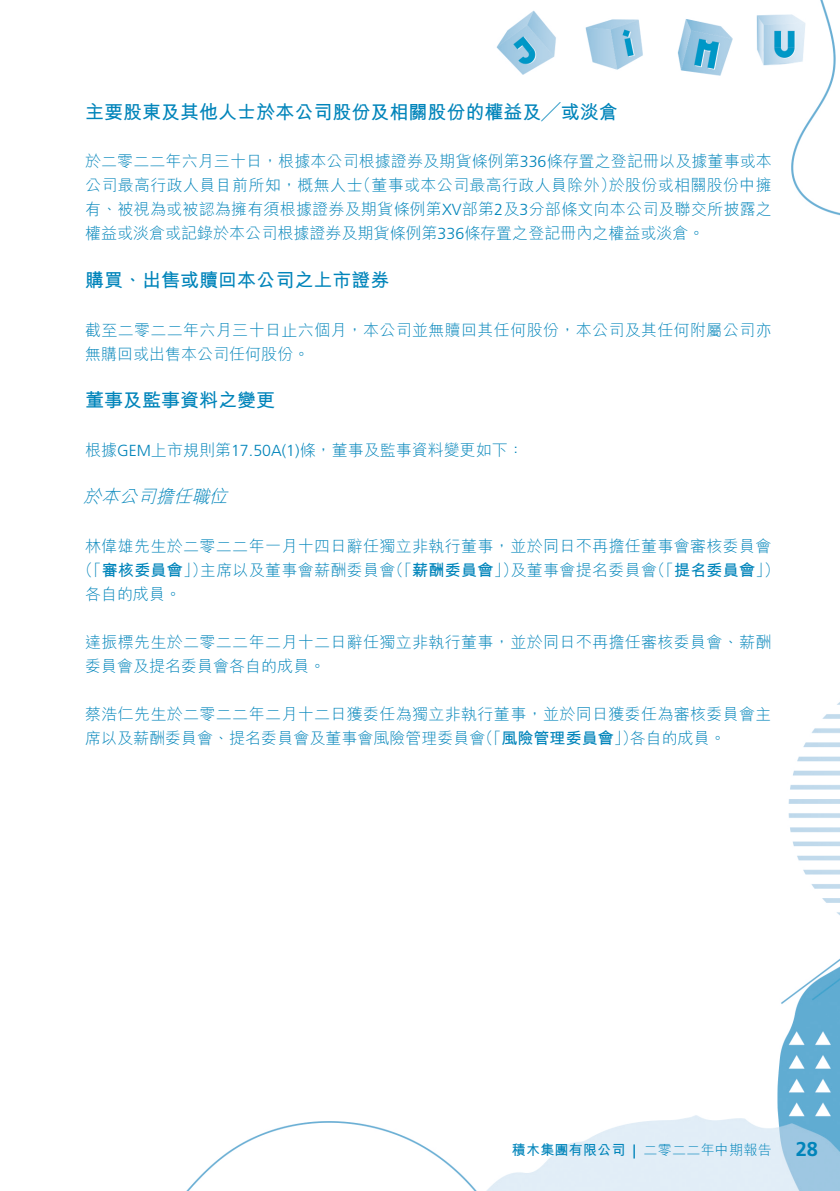
<style>
.page{position:relative;width:840px;height:1191px;background:#fff}
.page>*{position:absolute;margin:0;border:0;box-sizing:border-box;transform-origin:0 0}
.t1{font:700 20px "Frutiger LT Std";color:#0084ba}
.t2{font:700 19px "M Hei HK";color:#0084ba}
.t3{font:italic 300 18px "M Hei HK";color:#0084ba}
.t4{font:300 16px/24px "M Hei HK";letter-spacing:.02em;color:#0084ba}
.t5{font:300 16px "M Hei HK";color:#0084ba}
.t6{font:700 16px "M Hei HK";color:#0084ba}
.t7{font:300 14px "M Hei HK";letter-spacing:.02em;color:#0084ba}
.t8{font:700 14px "M Hei HK";letter-spacing:.015em;color:#0084ba}
.t9{font:700 14px "Frutiger LT Std";color:#0084ba}
.s1{font-family:"Frutiger LT Std"}
.s2{font-weight:700}
.s3{font-weight:300}
</style>
<div class="page">
<img style="left:186px;top:0;width:653px;height:1191px">
<p class="t2" style="left:85px;top:98px;width:534px">主要股東及其他人士於本公司股份及相關股份的權益及╱或淡倉</p>
<p class="t4" style="left:85px;top:149px;width:687px;text-align:right">於二零二二年六月三十日，根據本公司根據證券及期貨條例第<span class="s1">336</span>條存置之登記冊以及據董事或本於股份或相關股份中擁</p>
<p class="t4" style="left:85px;top:173px;width:688px">公司最高行政人員目前所知，概無人士<br>有、被視為或被認為擁有須根據證券及期貨條例第<span class="s1">XV</span>部第及<span class="s1">2 3</span>分部條文向本公司及聯交所披露之權益或淡倉或記錄於本公司根據證券及期貨條例第<span class="s1">336</span>條存置之登記冊內之權益或淡倉。</p>
<p class="t2" style="left:85px;top:266px;width:305px">購買、出售或贖回本公司之上市證券</p>
<p class="t4" style="left:85px;top:317px;width:687px">截至二零二二年六月三十日止六個月，本公司並無贖回其任何股份，本公司及其任何附屬公司亦無購回或出售本公司任何股份。</p>
<p class="t2" style="left:85px;top:386px;width:191px">董事及監事資料之變更</p>
<p class="t5" style="left:85px;top:441px;width:440px">根據<span class="s1">GEM</span>上市規則第<span class="s1">17.50A</span> 條<span class="s1">)1(</span> ，董事及監事資料變更如下：</p>
<p class="t3" style="left:83px;top:487px;width:150px">於本公司擔任職位</p>
<p class="t4" style="left:649px;top:533px;width:132px;text-indent:-564px">林偉雄先生於二零二二年一月十四日辭任獨立非執行董事，並於同日不再擔任董事會審核委員會（「<span class="s2">提名委員會</span> (「</p>
<p class="t4" style="left:355px;top:173px;width:262px">（董事或本公司最高行政人員除外）</p>
<p class="t4" style="left:85px;top:557px;width:124px;text-indent:-8px">（「<span class="s2">審核委員會</span>」）各自的成員。</p>
<p class="t4" style="left:85px;top:629px;width:687px">達振標先生於二零二二年二月十二日辭任獨立非執行董事，並於同日不再擔任審核委員會、薪酬委員會及提名委員會各自的成員。</p>
<p class="t4" style="left:629px;top:701px;width:143px;text-indent:-544px">蔡浩仁先生於二零二二年二月十二日獲委任為獨立非執行董事，並於同日獲委任為審核委員會主各自的成員。</p>
<p class="t6" style="left:387px;top:558px;width:132px"><span class="s3">（「</span>薪酬委員會<span class="s3">」）</span></p>
<p class="t4" style="left:200px;top:557px;width:197px">主席以及董事會薪酬委員會</p>
<p class="t4" style="left:510px;top:557px;width:148px">及董事會提名委員會</p>
<p class="t6" style="left:477px;top:726px;width:162px"><span class="s3">（「</span>風險管理委員會<span class="s3">」）</span></p>
<p class="t5" style="left:85px;top:729px;width:401px">席以及薪酬委員會、提名委員會及董事會風險管理委員會</p>
<p class="t8" style="left:511px;top:1139px;width:115px">積木集團有限公司</p>
<p class="t9" style="left:632px;top:1141px;width:5px">|</p>
<p class="t7" style="left:643px;top:1142px;width:130px">二零二二年中期報告</p>
<p class="t1" style="left:795px;top:1137px;width:24px">28</p>
</div>
